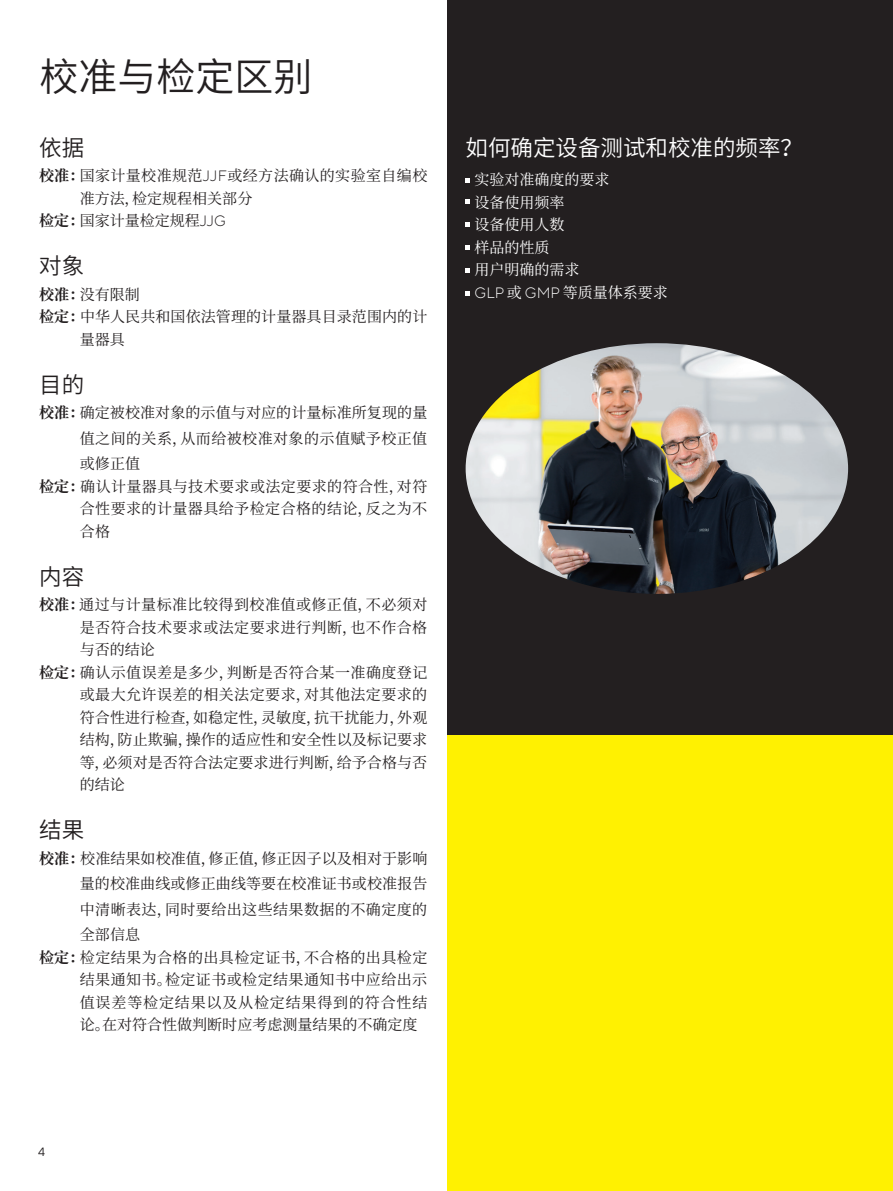
<style>
.page{position:relative;width:893px;height:1191px;background:#fff}
.page>*{position:absolute;margin:0;border:0;box-sizing:border-box;transform-origin:0 0}
.t1{font:600 39px "Noto Sans CJ Ksc";color:#231f20}
.t2{font:600 22.5px "Noto Sans CJ Ksc";color:#fff}
.t3{font:600 22.5px "Noto Sans CJ Ksc";color:#231f20}
.t4{font:15px/25.5px "Noto Serif CJ Ksc";letter-spacing:.025em;color:#231f20;text-align:justify}
.t5{font:15px "Noto Serif CJ Ksc";letter-spacing:.005em;color:#231f20}
.t6{font:15px/22.5px "Noto Serif CJ Ksc";color:#fff}
.t7{font:15px "Noto Serif CJ Ksc";color:#231f20}
.t8{font:12px "TT Norms Pro";color:#231f20}
.s1{font-weight:700}
.s2{font-family:"TT Norms Pro";font-weight:300}
</style>
<div class="page">
<div style="left:448px;top:734px;width:445px;height:457px;background:#fff101"></div>
<div style="left:448px;top:0;width:445px;height:734px;background:#231f20"></div>
<svg style="left:466px;top:179px;width:4px;height:4px"></svg>
<svg style="left:466px;top:200px;width:4px;height:4px"></svg>
<svg style="left:466px;top:222px;width:4px;height:5px"></svg>
<svg style="left:466px;top:245px;width:4px;height:5px"></svg>
<svg style="left:466px;top:268px;width:4px;height:4px"></svg>
<svg style="left:466px;top:291px;width:4px;height:4px"></svg>
<img style="left:466px;top:343px;width:382px;height:251px">
<h1 class="t1" style="left:39px;top:54px;width:274px">校准与检定区别</h1>
<h2 class="t3" style="left:39px;top:135px;width:46px">依据</h2>
<p class="t4" style="left:39px;top:163px;width:390px"><span class="s1">校准：</span>国家计量校准规范<span class="s2">JJF</span>或经方法确认的实验室自编校</p>
<p class="t7" style="left:80px;top:190px;width:174px">准方法，检定规程相关部分</p>
<p class="t7" style="left:39px;top:212px;width:188px"><span class="s1">检定：</span>国家计量检定规程<span class="s2">JJG</span></p>
<h2 class="t3" style="left:39px;top:253px;width:46px">对象</h2>
<p class="t4" style="left:39px;top:282px;width:102px"><span class="s1">校准：</span>没有限制</p>
<p class="t5" style="left:39px;top:308px;width:390px"><span class="s1">检定：</span>中华人民共和国依法管理的计量器具目录范围内的计</p>
<p class="t4" style="left:80px;top:327px;width:46px">量器具</p>
<h2 class="t3" style="left:39px;top:372px;width:46px">目的</h2>
<p class="t4" style="left:80px;top:400px;width:349px;text-indent:-40px"><span class="s1">校准：</span>确定被校准对象的示值与对应的计量标准所复现的量值之间的关系，从而给被校准对象的示值赋予校正值或修正值</p>
<p class="t4" style="left:80px;top:475px;width:349px;line-height:22.5px;text-indent:-40px"><span class="s1">检定：</span>确认计量器具与技术要求或法定要求的符合性，对符合性要求的计量器具给予检定合格的结论，反之为不合格</p>
<h2 class="t3" style="left:39px;top:564px;width:46px">内容</h2>
<p class="t4" style="left:39px;top:592px;width:390px"><span class="s1">校准：</span>通过与计量标准比较得到校准值或修正值，不必须对</p>
<p class="t4" style="left:80px;top:615px;width:349px">是否符合技术要求或法定要求进行判断，也不作合格</p>
<p class="t4" style="left:80px;top:637px;width:76px">与否的结论</p>
<p class="t4" style="left:39px;top:660px;width:390px"><span class="s1">检定：</span>确认示值误差是多少，判断是否符合某一准确度登记</p>
<p class="t4" style="left:80px;top:682px;width:349px">或最大允许误差的相关法定要求，对其他法定要求的</p>
<p class="t5" style="left:80px;top:709px;width:349px">符合性进行检查，如稳定性，灵敏度，抗干扰能力，外观</p>
<p class="t5" style="left:80px;top:731px;width:349px">结构，防止欺骗，操作的适应性和安全性以及标记要求</p>
<p class="t5" style="left:80px;top:754px;width:349px">等，必须对是否符合法定要求进行判断，给予合格与否</p>
<p class="t4" style="left:80px;top:772px;width:46px">的结论</p>
<h2 class="t3" style="left:39px;top:817px;width:46px">结果</h2>
<p class="t4" style="left:80px;top:846px;width:349px;text-indent:-40px"><span class="s1">校准：</span>校准结果如校准值，修正值，修正因子以及相对于影响量的校准曲线或修正曲线等要在校准证书或校准报告中清晰表达，同时要给出这些结果数据的不确定度的全部信息</p>
<p class="t4" style="left:80px;top:946px;width:349px;line-height:22.5px;text-indent:-40px"><span class="s1">检定：</span>检定结果为合格的出具检定证书，不合格的出具检定结果通知书。检定证书或检定结果通知书中应给出示值误差等检定结果以及从检定结果得到的符合性结论。在对符合性做判断时应考虑测量结果的不确定度</p>
<h2 class="t2" style="left:466px;top:135px;width:339px">如何确定设备测试和校准的频率？</h2>
<p class="t6" style="left:475px;top:169px;width:195px">实验对准确度的要求<br>设备使用频率<br>设备使用人数<br>样品的性质<br>用户明确的需求<br><span class="s2">GLP</span> 或 <span class="s2">GMP</span> 等质量体系要求</p>
<p class="t8" style="left:38px;top:1142px;width:9px">4</p>
</div>
